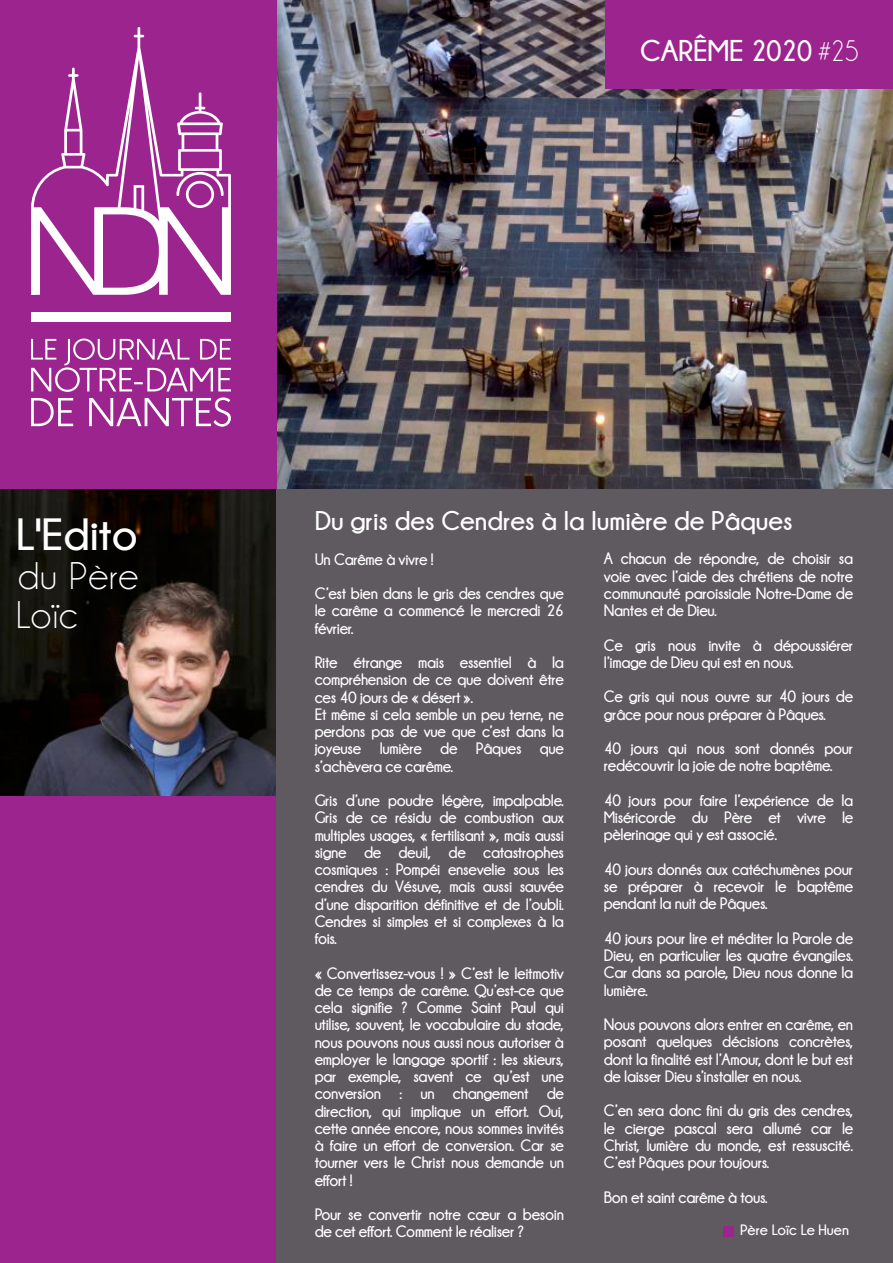
<style>
.page{position:relative;width:893px;height:1263px;background:#fff}
.page>*{position:absolute;margin:0;border:0;box-sizing:border-box;transform-origin:0 0}
.t1{font:700 45px "Champagne&Limousines";color:#fff}
.t2{font:39px/39px "Champagne&Limousines";letter-spacing:.03em;color:#fff}
.t3{font:700 30px "Champagne&Limousines";letter-spacing:-.01em;color:#fff}
.t4{font:700 27px "Champagne&Limousines";color:#fff}
.t5{font:700 16.5px/17.2px "Champagne&Limousines";letter-spacing:-.02em;color:#fff;text-align:justify;scale:.95 1}
.t6{font:700 15px "Champagne&Limousines";color:#fff}
.s1{font-weight:400}
</style>
<div class="page">
<img style="left:276px;top:0;width:617px;height:489px">
<div style="left:0;top:0;width:276px;height:1263px;background:#9b248e"></div>
<img style="left:0;top:489px;width:276px;height:306px">
<div style="left:605px;top:0;width:288px;height:89px;background:#9b248e"></div>
<div style="left:276px;top:489px;width:617px;height:774px;background:#5f5960"></div>
<svg style="left:31px;top:27px;width:200px;height:268px"></svg>
<div style="left:31px;top:312px;width:200px;height:10px;background:#fff"></div>
<svg style="left:31px;top:339px;width:200px;height:88px"></svg>
<div style="left:723px;top:1226px;width:10px;height:10px;background:#9b248e"></div>
<h3 class="t3" style="left:640px;top:34px;width:220px">CARÊME 2020 <span class="s1">#25</span></h3>
<h1 class="t1" style="left:16px;top:510px;width:123px">L'Edito</h1>
<h2 class="t2" style="left:16px;top:557px;width:124px">du Père<br>Loïc</h2>
<h3 class="t4" style="left:315px;top:505px;width:480px">Du gris des Cendres à la lumière de Pâques</h3>
<p class="t5" style="left:315px;top:541px;width:264px;line-height:34.5px">Un Carême à vivre !<br>C’est bien dans le gris des cendres que</p>
<p class="t5" style="left:315px;top:602px;width:264px">le carême a commencé le mercredi 26 février.</p>
<p class="t5" style="left:315px;top:653px;width:264px;text-align:left">Rite étrange mais essentiel à la compréhension de ce que doivent être ces 40 jours de « désert ».<br>Et même si cela semble un peu terne, ne perdons pas de vue que c’est dans la joyeuse lumière de Pâques que s’achèvera ce carême.</p>
<p class="t5" style="left:315px;top:791px;width:264px">Gris d’une poudre légère, impalpable.<br>Gris de ce résidu de combustion aux multiples usages, « fertilisant », mais aussi signe de deuil, de catastrophes cosmiques : Pompéi ensevelie sous les cendres du Vésuve, mais aussi sauvée d’une disparition définitive et de l’oubli.<br>Cendres si simples et si complexes à la fois.</p>
<p class="t5" style="left:315px;top:964px;width:264px">« Convertissez-vous ! » C’est le leitmotiv de ce temps de carême. Qu’est-ce que cela signifie ? Comme Saint Paul qui utilise, souvent, le vocabulaire du stade, nous pouvons nous aussi nous autoriser à employer le langage sportif : les skieurs, par exemple, savent ce qu’est une conversion : un changement de direction, qui implique un effort. Oui, cette année encore, nous sommes invités à faire un effort de conversion. Car se tourner vers le Christ nous demande un effort !</p>
<p class="t5" style="left:315px;top:1205px;width:264px">Pour se convertir notre cœur a besoin de cet effort. Comment le réaliser ?</p>
<p class="t5" style="left:604px;top:550px;width:264px">A chacun de répondre, de choisir sa voie avec l’aide des chrétiens de notre communauté paroissiale Notre-Dame de Nantes et de Dieu.</p>
<p class="t5" style="left:604px;top:636px;width:264px">Ce gris nous invite à dépoussiérer l’image de Dieu qui est en nous.</p>
<p class="t5" style="left:604px;top:688px;width:264px">Ce gris qui nous ouvre sur 40 jours de grâce pour nous préparer à Pâques.</p>
<p class="t5" style="left:604px;top:739px;width:264px">40 jours qui nous sont donnés pour redécouvrir la joie de notre baptême.</p>
<p class="t5" style="left:604px;top:791px;width:264px">40 jours pour faire l’expérience de la Miséricorde du Père et vivre le pèlerinage qui y est associé.</p>
<p class="t5" style="left:604px;top:860px;width:264px">40 jours donnés aux catéchumènes pour se préparer à recevoir le baptême pendant la nuit de Pâques.</p>
<p class="t5" style="left:604px;top:929px;width:264px">40 jours pour lire et méditer la Parole de Dieu, en particulier les quatre évangiles.<br>Car dans sa parole, Dieu nous donne la lumière.</p>
<p class="t5" style="left:604px;top:1015px;width:264px">Nous pouvons alors entrer en carême, en posant quelques décisions concrètes, dont la finalité est l’Amour, dont le but est de laisser Dieu s’installer en nous.</p>
<p class="t5" style="left:604px;top:1102px;width:264px">C’en sera donc fini du gris des cendres, le cierge pascal sera allumé car le Christ, lumière du monde, est ressuscité.<br>C’est Pâques pour toujours.</p>
<p class="t5" style="left:604px;top:1188px;width:174px">Bon et saint carême à tous.</p>
<p class="t6" style="left:740px;top:1222px;width:110px">Père Loïc Le Huen</p>
</div>
